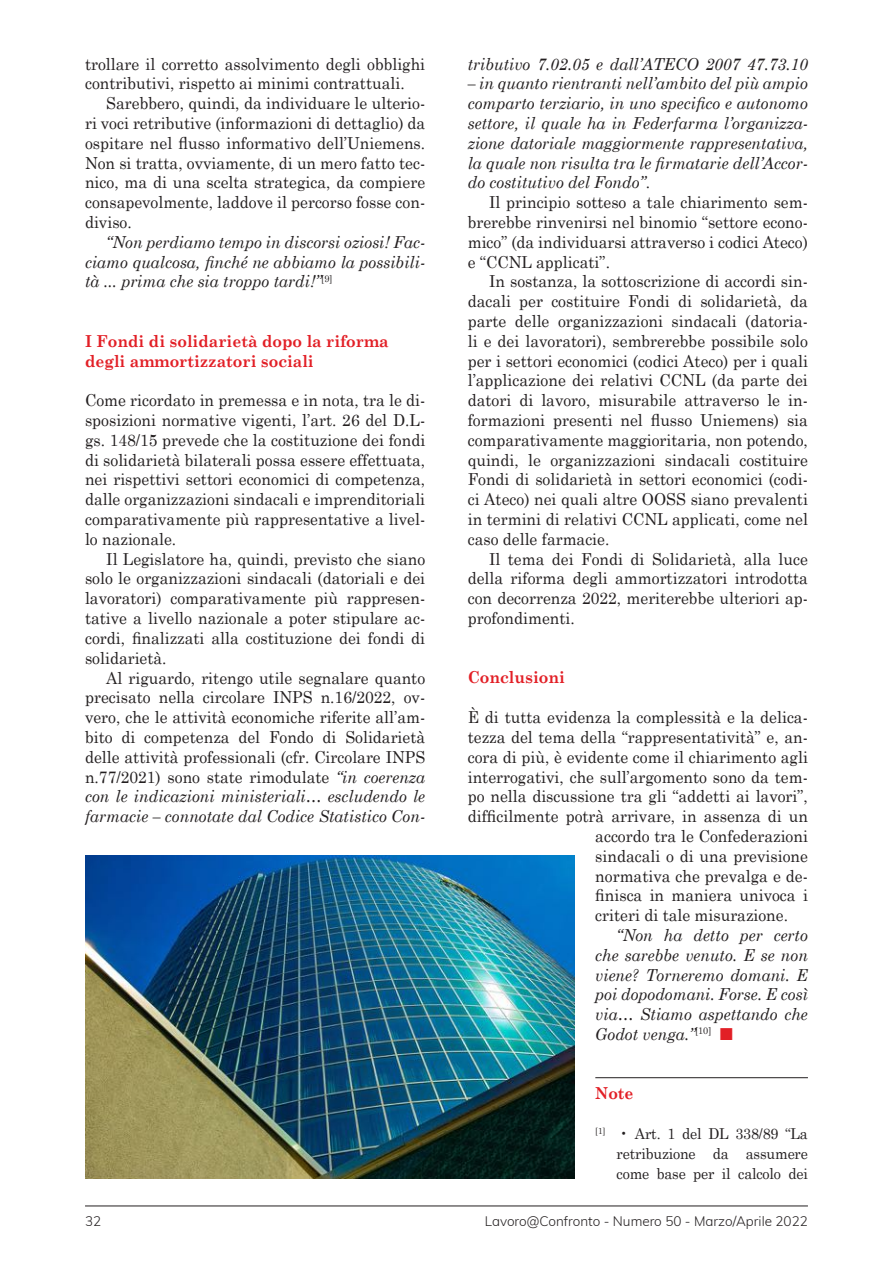
<style>
.page{position:relative;width:893px;height:1263px;background:#fff}
.page>*{position:absolute;margin:0;border:0;box-sizing:border-box;transform-origin:0 0}
.t1{font:16.5px/19.8px "Century Schoolbook";color:#231f20;text-align:justify;scale:.95 1}
.t2{font:italic 16.5px/19.8px "Century Schoolbook";color:#231f20;text-align:justify;scale:.95 1}
.t3{font:700 16.5px/19.8px "Century Schoolbook";color:#e21f26;scale:.95 1}
.t4{font:15px/19.8px "Century Schoolbook";letter-spacing:-.01em;color:#231f20;text-align:justify;scale:.95 1}
.t5{font:300 13.5px "Muli";color:#231f20}
.s1{font-style:italic}
.s2{font-style:normal}
.s3{font-family:"Monotype Sorts";font-style:normal;color:#e21f26}
</style>
<div class="page">
<hr style="left:85px;top:1205px;width:723px;height:1px;background:#231f20">
<hr style="left:595px;top:1077px;width:213px;height:1px;background:#231f20">
<img style="left:85px;top:855px;width:489px;height:323px">
<p class="t1" style="left:85px;top:53px;width:360px">trollare il corretto assolvimento degli obblighi contributivi, rispetto ai minimi contrattuali.</p>
<p class="t1" style="left:85px;top:93px;width:360px;text-indent:21px">Sarebbero, quindi, da individuare le ulterio&shy;ri voci retributive (informazioni di dettaglio) da ospitare nel flusso informativo dell’Uniemens.<br>Non si tratta, ovviamente, di un mero fatto tec&shy;nico, ma di una scelta strategica, da compiere consapevolmente, laddove il percorso fosse con&shy;diviso.</p>
<p class="t2" style="left:85px;top:232px;width:360px;text-indent:21px">“Non perdiamo tempo in discorsi oziosi! Fac&shy;ciamo qualcosa, finché ne abbiamo la possibili&shy;tà ... prima che sia troppo tardi!”<sup>[9]</sup></p>
<p class="t3" style="left:85px;top:331px;width:321px">I Fondi di solidarietà dopo la riforma degli ammortizzatori sociali</p>
<p class="t1" style="left:85px;top:390px;width:360px">Come ricordato in premessa e in nota, tra le di&shy;sposizioni normative vigenti, l’art. 26 del D.L&shy;gs. 148/15 prevede che la costituzione dei fondi di solidarietà bilaterali possa essere effettuata, nei rispettivi settori economici di competenza, dalle organizzazioni sindacali e imprenditoriali comparativamente più rappresentative a livel&shy;lo nazionale.</p>
<p class="t1" style="left:85px;top:548px;width:360px;text-indent:21px">Il Legislatore ha, quindi, previsto che siano solo le organizzazioni sindacali (datoriali e dei lavoratori) comparativamente più rappresen&shy;tative a livello nazionale a poter stipulare ac&shy;cordi, finalizzati alla costituzione dei fondi di solidarietà.</p>
<p class="t1" style="left:85px;top:667px;width:360px;text-indent:21px">Al riguardo, ritengo utile segnalare quanto precisato nella circolare INPS n.16/2022, ov&shy;vero, che le attività economiche riferite all’am&shy;bito di competenza del Fondo di Solidarietà delle attività professionali (cfr. Circolare INPS n.77/2021) sono state rimodulate <span class="s1">“in coerenza con le indicazioni ministeriali… escludendo le farmacie – connotate dal Codice Statistico Con-</span></p>
<p class="t2" style="left:468px;top:53px;width:360px">tributivo 7.02.05 e dall’ATECO 2007 47.73.10</p>
<p class="t2" style="left:468px;top:73px;width:360px">– in quanto rientranti nell’ambito del più ampio comparto terziario, in uno specifico e autonomo settore, il quale ha in Federfarma l’organizza&shy;zione datoriale maggiormente rappresentativa, la quale non risulta tra le firmatarie dell’Accor&shy;do costitutivo del Fondo”<span class="s2">.</span></p>
<p class="t1" style="left:468px;top:192px;width:360px;text-indent:21px">Il principio sotteso a tale chiarimento sem&shy;brerebbe rinvenirsi nel binomio “settore econo&shy;mico” (da individuarsi attraverso i codici Ateco) e “CCNL applicati”.</p>
<p class="t1" style="left:468px;top:271px;width:360px;text-indent:21px">In sostanza, la sottoscrizione di accordi sin&shy;dacali per costituire Fondi di solidarietà, da parte delle organizzazioni sindacali (datoria&shy;li e dei lavoratori), sembrerebbe possibile solo per i settori economici (codici Ateco) per i quali l’applicazione dei relativi CCNL (da parte dei datori di lavoro, misurabile attraverso le in&shy;formazioni presenti nel flusso Uniemens) sia comparativamente maggioritaria, non potendo, quindi, le organizzazioni sindacali costituire Fondi di solidarietà in settori economici (codi&shy;ci Ateco) nei quali altre OOSS siano prevalenti in termini di relativi CCNL applicati, come nel caso delle farmacie.</p>
<p class="t1" style="left:468px;top:548px;width:360px;text-indent:21px">Il tema dei Fondi di Solidarietà, alla luce della riforma degli ammortizzatori introdotta con decorrenza 2022, meriterebbe ulteriori ap&shy;profondimenti.</p>
<p class="t3" style="left:468px;top:667px;width:104px">Conclusioni</p>
<p class="t1" style="left:468px;top:707px;width:360px">È di tutta evidenza la complessità e la delica-</p>
<p class="t1" style="left:468px;top:727px;width:360px">tezza del tema della “rappresentatività” e, an-</p>
<p class="t1" style="left:468px;top:746px;width:360px">cora di più, è evidente come il chiarimento agli</p>
<p class="t1" style="left:468px;top:766px;width:360px">interrogativi, che sull’argomento sono da tem-</p>
<p class="t1" style="left:468px;top:786px;width:360px">po nella discussione tra gli “addetti ai lavori”,</p>
<p class="t1" style="left:468px;top:806px;width:360px">difficilmente potrà arrivare, in assenza di un</p>
<p class="t1" style="left:595px;top:826px;width:225px">accordo tra le Confederazioni</p>
<p class="t1" style="left:595px;top:845px;width:225px">sindacali o di una previsione</p>
<p class="t1" style="left:595px;top:865px;width:225px">normativa che prevalga e de-</p>
<p class="t1" style="left:595px;top:885px;width:225px">finisca in maniera univoca i</p>
<p class="t1" style="left:595px;top:905px;width:204px">criteri di tale misurazione.</p>
<p class="t2" style="left:595px;top:925px;width:225px;text-indent:21px">“Non ha detto per certo che sarebbe venuto. E se non viene? Torneremo domani. E poi dopodomani. Forse. E così via… Stiamo aspettando che Godot venga.”<sup>[10]</sup> <span class="s3">n</span></p>
<p class="t3" style="left:595px;top:1083px;width:42px">Note</p>
<p class="t4" style="left:617px;top:1123px;width:203px;text-indent:-21px"><sup>[1]</sup> • Art. 1 del DL 338/89 “La retribuzione da assumere come base per il calcolo dei</p>
<p class="t5" style="left:85px;top:1213px;width:18px">32</p>
<p class="t5" style="left:485px;top:1213px;width:325px">Lavoro@Confronto - Numero 50 - Marzo/Aprile 2022</p>
</div>
